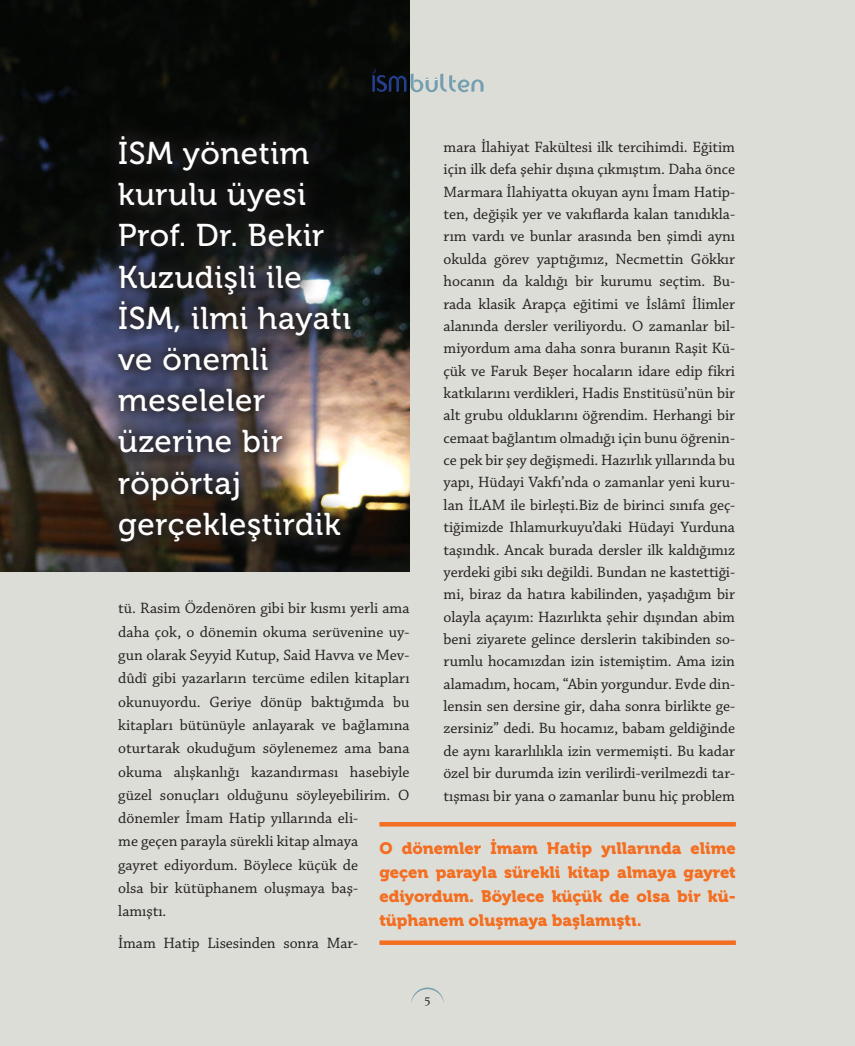
<style>
.page{position:relative;width:855px;height:1046px;background:#ddddd7}
.page>*{position:absolute;margin:0;border:0;box-sizing:border-box;transform-origin:0 0}
.t1{font:31.35px/41.2px "Museo 500";letter-spacing:.02em;color:#fff}
.t2{font:16.5px/24px "Museo 900";color:#f36e21;text-align:justify}
.t3{font:15.75px/22.4px "Chaparral Pro";color:#231f20}
.t4{font:12.3px "Constantia";color:#231f20}
</style>
<div class="page">
<img style="left:0;top:0;width:409px;height:572px">
<img style="left:101px;top:119px;width:266px;height:440px">
<div style="left:379px;top:822px;width:357px;height:5px;background:#f36e21"></div>
<div style="left:379px;top:940px;width:357px;height:5px;background:#f36e21"></div>
<svg style="left:371px;top:68px;width:112px;height:24px"></svg>
<svg style="left:411px;top:988px;width:33px;height:15px"></svg>
<h1 class="t1" style="left:118px;top:133px;width:234px">İSM yönetim kurulu üyesi<br>Prof. Dr. Bekir<br>Kuzudişli ile<br>İSM, ilmi hayatı ve önemli meseleler üzerine bir röpörtaj gerçekleştirdik</h1>
<p class="t3" style="left:443px;top:136px;width:293px;text-align:justify">mara İlahiyat Fakültesi ilk tercihimdi. Eğitim için ilk defa şehir dışına çıkmıştım. Daha önce Marmara İlahiyatta okuyan aynı İmam Hatip&shy;ten, değişik yer ve vakıflarda kalan tanıdıkla&shy;rım vardı ve bunlar arasında ben şimdi aynı okulda görev yaptığımız, Necmettin Gökkır hocanın da kaldığı bir kurumu seçtim. Bu&shy;rada klasik Arapça eğitimi ve İslâmî İlimler alanında dersler veriliyordu. O zamanlar bil&shy;miyordum ama daha sonra buranın Raşit Kü&shy;çük ve Faruk Beşer hocaların idare edip fikri katkılarını verdikleri, Hadis Enstitüsü’nün bir alt grubu olduklarını öğrendim. Herhangi bir cemaat bağlantım olmadığı için bunu öğrenin&shy;ce pek bir şey değişmedi. Hazırlık yıllarında bu yapı, Hüdayi Vakfı’nda o zamanlar yeni kuru&shy;lan İLAM ile birleşti.Biz de birinci sınıfa geç&shy;tiğimizde Ihlamurkuyu’daki Hüdayi Yurduna taşındık. Ancak burada dersler ilk kaldığımız yerdeki gibi sıkı değildi. Bundan ne kastettiği&shy;mi, biraz da hatıra kabilinden, yaşadığım bir olayla açayım: Hazırlıkta şehir dışından abim beni ziyarete gelince derslerin takibinden so&shy;rumlu hocamızdan izin istemiştim. Ama izin alamadım, hocam, “Abin yorgundur. Evde din&shy;lensin sen dersine gir, daha sonra birlikte ge&shy;zersiniz” dedi. Bu hocamız, babam geldiğinde de aynı kararlılıkla izin vermemişti. Bu kadar özel bir durumda izin verilirdi-verilmezdi tar&shy;tışması bir yana o zamanlar bunu hiç problem</p>
<p class="t3" style="left:118px;top:597px;width:293px;line-height:23.2px">tü. Rasim Özdenören gibi bir kısmı yerli ama daha çok, o dönemin okuma serüvenine uy&shy;gun olarak Seyyid Kutup, Said Havva ve Mev&shy;dûdî gibi yazarların tercüme edilen kitapları okunuyordu. Geriye dönüp baktığımda bu kitapları bütünüyle anlayarak ve bağlamına oturtarak okuduğum söylenemez ama bana okuma alışkanlığı kazandırması hasebiyle güzel sonuçları olduğunu söyleyebilirim. O dönemler İmam Hatip yıllarında eli-<br>me geçen parayla sürekli kitap almaya<br>gayret ediyordum. Böylece küçük de<br>olsa bir kütüphanem oluşmaya baş&shy;lamıştı.</p>
<p class="t3" style="left:118px;top:933px;width:241px">İmam Hatip Lisesinden sonra Mar-</p>
<p class="t2" style="left:379px;top:836px;width:358px">O dönemler İmam Hatip yıllarında elime geçen parayla sürekli kitap almaya gayret ediyordum. Böylece küçük de olsa bir kü&shy;tüphanem oluşmaya başlamıştı.</p>
<p class="t4" style="left:424px;top:991px;width:7px">5</p>
</div>
